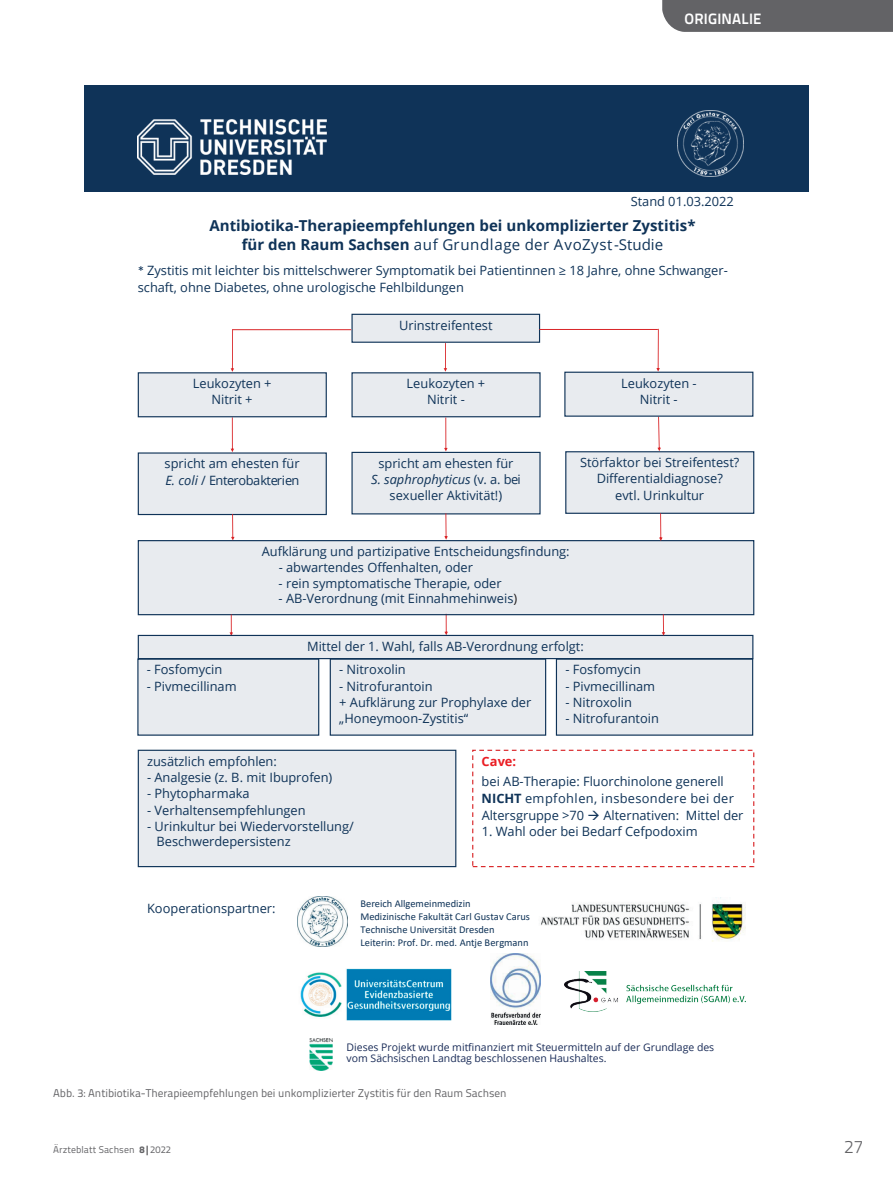
<style>
.page{position:relative;width:893px;height:1191px;background:#fff}
.page>*{position:absolute;margin:0;border:0;box-sizing:border-box;transform-origin:0 0}
.t1{font:300 18px "Titillium Text";color:#636366}
.t2{font:700 15px/19.2px "Open Sans";color:#0f3358;text-align:center}
.t3{font:700 15px "Titillium Text";letter-spacing:.015em;color:#fff}
.t4{font:12.9px/16.2px "Open Sans";color:#0f3358}
.t5{font:700 12.9px "Open Sans";color:#ea1d23}
.t6{font:11.25px "Titillium Text";color:#636366}
.t7{font:10.5px/12.8px "Calibri";color:#0f3358}
.t8{font:10.5px/11.1px "Open Sans";color:#1a2c58}
.t9{font:9.75px "Titillium Text";letter-spacing:.01em;color:#636366}
.s1{font-weight:400}
.s2{font-family:"Calibri"}
.s3{font-style:italic}
.s4{color:#231f20}
.s5{font-weight:700}
.s6{font-weight:800}
</style>
<div class="page">
<div style="left:662px;top:0;width:231px;height:32px;background:#636366"></div>
<div style="left:472px;top:749px;width:282px;height:118px;border:1px dashed #d92427"></div>
<div style="left:352px;top:314px;width:188px;height:28px;background:#e8ebef"></div>
<div style="left:351px;top:314px;width:189px;height:29px;border:1px solid #0f3358"></div>
<div style="left:330px;top:659px;width:216px;height:76px;background:#e8ebef"></div>
<div style="left:330px;top:658px;width:216px;height:77px;border:1px solid #0f3358"></div>
<div style="left:556px;top:659px;width:197px;height:76px;background:#e8ebef"></div>
<div style="left:556px;top:658px;width:197px;height:77px;border:1px solid #0f3358"></div>
<div style="left:138px;top:659px;width:181px;height:76px;background:#e8ebef"></div>
<div style="left:137px;top:658px;width:182px;height:77px;border:1px solid #0f3358"></div>
<div style="left:138px;top:750px;width:318px;height:116px;background:#e8ebef"></div>
<div style="left:138px;top:749px;width:318px;height:118px;border:1px solid #0f3358"></div>
<svg style="left:444px;top:343px;width:3px;height:29px"></svg>
<svg style="left:444px;top:615px;width:4px;height:20px"></svg>
<svg style="left:657px;top:417px;width:4px;height:34px"></svg>
<svg style="left:231px;top:417px;width:3px;height:35px"></svg>
<div style="left:352px;top:373px;width:188px;height:44px;background:#e8ebef"></div>
<div style="left:351px;top:372px;width:190px;height:45px;border:1px solid #0f3358"></div>
<div style="left:565px;top:372px;width:188px;height:44px;background:#e8ebef"></div>
<div style="left:564px;top:371px;width:189px;height:46px;border:1px solid #0f3358"></div>
<div style="left:138px;top:453px;width:188px;height:61px;background:#e8ebef"></div>
<div style="left:138px;top:452px;width:189px;height:63px;border:1px solid #0f3358"></div>
<div style="left:352px;top:452px;width:188px;height:62px;background:#e8ebef"></div>
<div style="left:351px;top:452px;width:190px;height:62px;border:1px solid #0f3358"></div>
<div style="left:566px;top:452px;width:188px;height:61px;background:#e8ebef"></div>
<div style="left:565px;top:451px;width:189px;height:63px;border:1px solid #0f3358"></div>
<div style="left:138px;top:540px;width:616px;height:74px;background:#e8ebef"></div>
<div style="left:138px;top:540px;width:616px;height:75px;border:1px solid #0f3358"></div>
<svg style="left:230px;top:614px;width:3px;height:21px"></svg>
<svg style="left:444px;top:417px;width:4px;height:34px"></svg>
<hr style="left:539px;top:329px;width:119px;height:1px;background:#d92427">
<svg style="left:656px;top:329px;width:4px;height:42px"></svg>
<hr style="left:233px;top:329px;width:118px;height:1px;background:#d92427">
<svg style="left:231px;top:329px;width:3px;height:43px"></svg>
<div style="left:138px;top:373px;width:188px;height:44px;background:#e8ebef"></div>
<div style="left:138px;top:372px;width:189px;height:45px;border:1px solid #0f3358"></div>
<svg style="left:444px;top:513px;width:4px;height:26px"></svg>
<div style="left:84px;top:85px;width:725px;height:106px;background:#0f3358"></div>
<img style="left:138px;top:120px;width:188px;height:54px">
<img style="left:678px;top:110px;width:65px;height:66px">
<img style="left:300px;top:968px;width:151px;height:52px">
<img style="left:564px;top:971px;width:182px;height:40px">
<img style="left:490px;top:953px;width:51px;height:71px">
<img style="left:309px;top:1038px;width:23px;height:32px">
<img style="left:541px;top:897px;width:205px;height:44px">
<img style="left:298px;top:896px;width:49px;height:50px">
<div style="left:138px;top:635px;width:615px;height:23px;background:#e8ebef"></div>
<div style="left:138px;top:635px;width:615px;height:24px;border:1px solid #0f3358"></div>
<svg style="left:231px;top:514px;width:4px;height:26px"></svg>
<svg style="left:659px;top:513px;width:4px;height:28px"></svg>
<svg style="left:662px;top:614px;width:3px;height:21px"></svg>
<p class="t3" style="left:685px;top:7px;width:78px">ORIGINALIE</p>
<p class="t4" style="left:631px;top:193px;width:104px">Stand 01.03.2022</p>
<p class="t2" style="left:209px;top:216px;width:488px">Antibiotika-Therapieempfehlungen bei unkomplizierter Zystitis* für den Raum Sachsen <span class="s1">auf Grundlage der AvoZyst-Studie</span></p>
<p class="t4" style="left:138px;top:261px;width:592px;line-height:16.8px"><span class="s2">*</span> Zystitis mit leichter bis mittelschwerer Symptomatik bei Patientinnen ≥ 18 Jahre, ohne Schwanger&shy;schaft, ohne Diabetes, ohne urologische Fehlbildungen</p>
<p class="t4" style="left:193px;top:375px;width:80px;text-align:center">Leukozyten +<br>Nitrit +</p>
<p class="t4" style="left:399px;top:316px;width:95px">Urinstreifentest</p>
<p class="t4" style="left:407px;top:375px;width:80px;text-align:center">Leukozyten +<br>Nitrit -</p>
<p class="t4" style="left:621px;top:374px;width:77px;text-align:center">Leukozyten -<br>Nitrit -</p>
<p class="t4" style="left:165px;top:455px;width:137px">spricht am ehesten für<br><span class="s3">E. coli</span> / Enterobakterien</p>
<p class="t4" style="left:371px;top:455px;width:151px;text-align:center">spricht am ehesten für<br><span class="s3">S. saphrophyticus</span> (v. a. bei sexueller Aktivität!)</p>
<p class="t4" style="left:580px;top:454px;width:161px;text-align:center">Störfaktor bei Streifentest?<br>Differentialdiagnose?<br>evtl. Urinkultur</p>
<p class="t4" style="left:262px;top:543px;width:309px">Aufklärung und partizipative Entscheidungsfindung:</p>
<p class="t4" style="left:279px;top:559px;width:196px">- abwartendes Offenhalten, oder</p>
<p class="t4" style="left:279px;top:575px;width:224px">- rein symptomatische Therapie, oder</p>
<p class="t4" style="left:279px;top:590px;width:240px">- AB-Verordnung (mit Einnahmehinweis<span class="s4">)</span></p>
<p class="t4" style="left:147px;top:661px;width:77px">- Fosfomycin</p>
<p class="t4" style="left:147px;top:677px;width:91px">- Pivmecillinam</p>
<p class="t4" style="left:307px;top:637px;width:278px">Mittel der 1. Wahl, falls AB-Verordnung erfolgt:</p>
<p class="t4" style="left:339px;top:661px;width:68px">- Nitroxolin</p>
<p class="t4" style="left:339px;top:677px;width:194px">- Nitrofurantoin<br>+ Aufklärung zur Prophylaxe der „Honeymoon-Zystitis“</p>
<p class="t4" style="left:565px;top:661px;width:77px">- Fosfomycin</p>
<p class="t4" style="left:565px;top:677px;width:91px">- Pivmecillinam</p>
<p class="t4" style="left:565px;top:694px;width:68px">- Nitroxolin</p>
<p class="t4" style="left:565px;top:710px;width:95px">- Nitrofurantoin</p>
<p class="t4" style="left:147px;top:752px;width:131px">zusätzlich empfohlen:</p>
<p class="t4" style="left:147px;top:769px;width:187px">- Analgesie (z. B. mit Ibuprofen)</p>
<p class="t4" style="left:147px;top:785px;width:104px">- Phytopharmaka</p>
<p class="t4" style="left:147px;top:801px;width:160px">- Verhaltensempfehlungen</p>
<p class="t4" style="left:157px;top:818px;width:199px;line-height:14.7px;text-indent:-10px">- Urinkultur bei Wiedervorstellung/<br>Beschwerdepersistenz</p>
<p class="t5" style="left:482px;top:752px;width:36px">Cave:</p>
<p class="t4" style="left:482px;top:773px;width:263px;line-height:16.6px">bei AB-Therapie: Fluorchinolone generell<br><span class="s5">NICHT</span> empfohlen, insbesondere bei der<br>Altersgruppe &gt;70 → Alternativen: Mittel der</p>
<p class="t4" style="left:482px;top:823px;width:218px">1. Wahl oder bei Bedarf Cefpodoxim</p>
<p class="t4" style="left:147px;top:899px;width:130px">Kooperationspartner:</p>
<p class="t7" style="left:360px;top:897px;width:171px">Bereich Allgemeinmedizin<br>Medizinische Fakultät Carl Gustav Carus Technische Universität Dresden Leiterin: Prof. Dr. med. Antje Bergmann</p>
<p class="t8" style="left:347px;top:1041px;width:369px">Dieses Projekt wurde mitfinanziert mit Steuermitteln auf der Grundlage des vom Sächsischen Landtag beschlossenen Haushaltes.</p>
<p class="t6" style="left:53px;top:1084px;width:455px">Abb. 3: Antibiotika-Therapieempfehlungen bei unkomplizierter Zystitis für den Raum Sachsen</p>
<p class="t9" style="left:53px;top:1142px;width:119px">Ärzteblatt Sachsen <span class="s6">8|</span>2022</p>
<h1 class="t1" style="left:844px;top:1133px;width:21px">27</h1>
</div>
